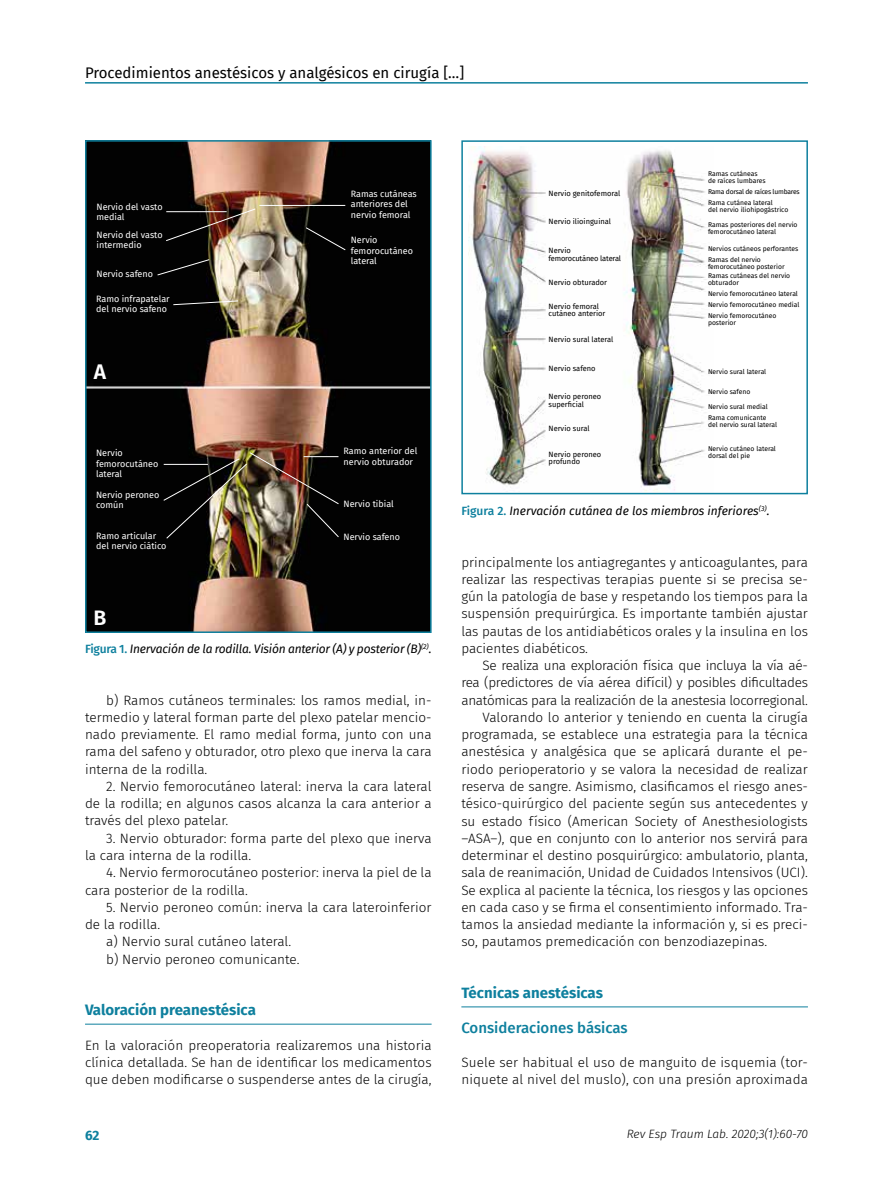
<style>
.page{position:relative;width:893px;height:1191px;background:#fff}
.page>*{position:absolute;margin:0;border:0;box-sizing:border-box;transform-origin:0 0}
.t1{font:600 21px "Fira Sans";color:#fff}
.t2{font:15px "Fira Sans";color:#000}
.t3{font:700 15px "Fira Sans";color:#0e809e}
.t4{font:500 15px "Fira Sans";color:#0e809e}
.t5{font:300 13.5px/17.2px "Fira Sans";color:#000;text-align:justify}
.t6{font:300 13.5px "Fira Sans";letter-spacing:-.02em;color:#000}
.t7{font:700 13.5px "Fira Sans";color:#0e809e}
.t8{font:italic 12px "Fira Sans";letter-spacing:-.015em;color:#000}
.t9{font:italic 300 12px "Fira Sans";letter-spacing:-.005em;color:#000}
.t10{font:9px/10.5px "Fira Sans";color:#fff}
.t11{font:7.5px/7.5px "Fira Sans";color:#000}
.t12{font:7.5px/7.5px "Fira Sans";letter-spacing:-.02em;color:#000}
.t13{font:6.75px/11.1px "Fira Sans";color:#000}
.t14{font:6.75px/11.1px "Fira Sans";letter-spacing:-.03em;color:#000}
.s1{font-weight:500;font-style:normal;color:#0e809e}
</style>
<div class="page">
<hr style="left:85px;top:82px;width:723px;height:2px;background:#0e809e">
<hr style="left:85px;top:1023px;width:347px;height:1px;background:#0e809e">
<hr style="left:461px;top:1006px;width:347px;height:1px;background:#0e809e">
<img style="left:468px;top:147px;width:242px;height:344px">
<div style="left:461px;top:140px;width:347px;height:354px;border:2px solid #0e809e"></div>
<img style="left:88px;top:143px;width:341px;height:487px">
<div style="left:85px;top:140px;width:347px;height:493px;border:2px solid #0e809e"></div>
<hr style="left:259px;top:205px;width:86px;height:1px;background:#fff">
<svg style="left:305px;top:227px;width:41px;height:24px"></svg>
<img style="left:165px;top:208px;width:91px;height:34px">
<svg style="left:157px;top:259px;width:53px;height:17px"></svg>
<svg style="left:173px;top:300px;width:66px;height:5px"></svg>
<img style="left:163px;top:452px;width:177px;height:87px">
<p class="t2" style="left:85px;top:61px;width:381px">Procedimientos anestésicos y analgésicos en cirugía […]</p>
<p class="t10" style="left:97px;top:201px;width:68px">Nervio del vasto medial</p>
<p class="t10" style="left:97px;top:229px;width:68px">Nervio del vasto intermedio</p>
<p class="t10" style="left:97px;top:268px;width:58px">Nervio safeno</p>
<p class="t10" style="left:96px;top:293px;width:75px">Ramo infrapatelar del nervio safeno</p>
<h1 class="t1" style="left:94px;top:354px;width:14px">A</h1>
<p class="t10" style="left:96px;top:447px;width:64px">Nervio femorocutáneo lateral</p>
<p class="t10" style="left:96px;top:489px;width:65px">Nervio peroneo común</p>
<p class="t10" style="left:96px;top:530px;width:72px">Ramo articular del nervio ciático</p>
<h1 class="t1" style="left:93px;top:600px;width:14px">B</h1>
<p class="t10" style="left:351px;top:188px;width:67px">Ramas cutáneas anteriores del nervio femoral</p>
<p class="t10" style="left:351px;top:235px;width:64px">Nervio femorocutáneo lateral</p>
<p class="t10" style="left:344px;top:446px;width:75px">Ramo anterior del nervio obturador</p>
<p class="t10" style="left:344px;top:498px;width:52px">Nervio tibial</p>
<p class="t10" style="left:344px;top:531px;width:58px">Nervio safeno</p>
<p class="t8" style="left:85px;top:639px;width:348px"><span class="s1">Figura 1.</span> Inervación de la rodilla. Visión anterior (A) y posterior (B)<sup>(2)</sup>.</p>
<p class="t5" style="left:85px;top:691px;width:348px;text-indent:21px">b) Ramos cutáneos terminales: los ramos medial, in&shy;termedio y lateral forman parte del plexo patelar mencio&shy;nado previamente. El ramo medial forma, junto con una rama del safeno y obturador, otro plexo que inerva la cara interna de la rodilla.</p>
<p class="t5" style="left:85px;top:777px;width:348px;text-indent:21px">2. Nervio femorocutáneo lateral: inerva la cara lateral de la rodilla; en algunos casos alcanza la cara anterior a través del plexo patelar.</p>
<p class="t5" style="left:85px;top:829px;width:348px;text-indent:21px">3. Nervio obturador: forma parte del plexo que inerva la cara interna de la rodilla.</p>
<p class="t5" style="left:85px;top:864px;width:348px;text-indent:21px">4. Nervio fermorocutáneo posterior: inerva la piel de la cara posterior de la rodilla.</p>
<p class="t5" style="left:106px;top:898px;width:327px">5. Nervio peroneo común: inerva la cara lateroinferior</p>
<p class="t5" style="left:85px;top:915px;width:77px">de la rodilla.</p>
<p class="t5" style="left:106px;top:933px;width:186px">a) Nervio sural cutáneo lateral.</p>
<p class="t5" style="left:106px;top:950px;width:195px">b) Nervio peroneo comunicante.</p>
<p class="t3" style="left:85px;top:997px;width:172px">Valoración preanestésica</p>
<p class="t5" style="left:85px;top:1036px;width:348px">En la valoración preoperatoria realizaremos una historia clínica detallada. Se han de identificar los medicamentos que deben modificarse o suspenderse antes de la cirugía,</p>
<p class="t11" style="left:549px;top:189px;width:73px">Nervio genitofemoral</p>
<p class="t11" style="left:549px;top:218px;width:64px">Nervio ilioinguinal</p>
<p class="t12" style="left:549px;top:247px;width:74px">Nervio femorocutáneo lateral</p>
<p class="t11" style="left:549px;top:279px;width:60px">Nervio obturador</p>
<p class="t11" style="left:549px;top:302px;width:58px">Nervio femoral cutáneo anterior</p>
<p class="t11" style="left:549px;top:335px;width:66px">Nervio sural lateral</p>
<p class="t11" style="left:549px;top:364px;width:49px">Nervio safeno</p>
<p class="t11" style="left:549px;top:393px;width:54px">Nervio peroneo superficial</p>
<p class="t11" style="left:549px;top:425px;width:42px">Nervio sural</p>
<p class="t11" style="left:549px;top:450px;width:54px">Nervio peroneo profundo</p>
<p class="t13" style="left:708px;top:170px;width:59px;line-height:6.8px">Ramas cutáneas de raíces lumbares</p>
<p class="t14" style="left:708px;top:186px;width:93px">Rama dorsal de raíces lumbares<br>Rama cutánea lateral</p>
<p class="t13" style="left:708px;top:203px;width:82px">del nervio iliohipogástrico</p>
<p class="t13" style="left:708px;top:221px;width:91px;line-height:6.8px">Ramas posteriores del nervio femorocutáneo lateral</p>
<p class="t13" style="left:708px;top:243px;width:92px">Nervios cutáneos perforantes<br>Ramas del nervio</p>
<p class="t13" style="left:708px;top:262px;width:84px;line-height:9px">femorocutáneo posterior<br>Ramas cutáneas del nervio</p>
<p class="t13" style="left:708px;top:277px;width:93px">obturador<br>Nervio femorocutáneo lateral<br>Nervio femorocutáneo medial<br>Nervio femorocutáneo</p>
<p class="t13" style="left:708px;top:317px;width:30px">posterior</p>
<p class="t13" style="left:708px;top:366px;width:60px">Nervio sural lateral</p>
<p class="t13" style="left:708px;top:386px;width:44px">Nervio safeno</p>
<p class="t13" style="left:708px;top:401px;width:61px">Nervio sural medial<br>Rama comunicante</p>
<p class="t13" style="left:708px;top:419px;width:71px">del nervio sural lateral</p>
<p class="t13" style="left:708px;top:445px;width:69px;line-height:6.8px">Nervio cutáneo lateral dorsal del pie</p>
<p class="t8" style="left:461px;top:501px;width:310px"><span class="s1">Figura 2.</span> Inervación cutánea de los miembros inferiores<sup>(3)</sup>.</p>
<p class="t5" style="left:461px;top:553px;width:348px">principalmente los antiagregantes y anticoagulantes, para realizar las respectivas terapias puente si se precisa se&shy;gún la patología de base y respetando los tiempos para la suspensión prequirúrgica. Es importante también ajustar las pautas de los antidiabéticos orales y la insulina en los pacientes diabéticos.</p>
<p class="t6" style="left:483px;top:656px;width:327px">Se realiza una exploración física que incluya la vía aé-</p>
<p class="t6" style="left:461px;top:673px;width:348px">rea (predictores de vía aérea difícil) y posibles dificultades</p>
<p class="t6" style="left:461px;top:690px;width:348px">anatómicas para la realización de la anestesia locorregional.</p>
<p class="t5" style="left:483px;top:708px;width:327px">Valorando lo anterior y teniendo en cuenta la cirugía</p>
<p class="t5" style="left:461px;top:726px;width:348px">programada, se establece una estrategia para la técnica</p>
<p class="t5" style="left:461px;top:743px;width:348px">anestésica y analgésica que se aplicará durante el pe-</p>
<p class="t5" style="left:461px;top:760px;width:348px">riodo perioperatorio y se valora la necesidad de realizar</p>
<p class="t5" style="left:461px;top:777px;width:348px">reserva de sangre. Asimismo, clasificamos el riesgo anes-</p>
<p class="t5" style="left:461px;top:795px;width:348px">tésico-quirúrgico del paciente según sus antecedentes y</p>
<p class="t5" style="left:461px;top:812px;width:348px">su estado físico (American Society of Anesthesiologists</p>
<p class="t5" style="left:461px;top:829px;width:348px">–ASA–), que en conjunto con lo anterior nos servirá para</p>
<p class="t5" style="left:461px;top:846px;width:348px">determinar el destino posquirúrgico: ambulatorio, planta,</p>
<p class="t5" style="left:461px;top:864px;width:348px">sala de reanimación, Unidad de Cuidados Intensivos (UCI).</p>
<p class="t5" style="left:461px;top:881px;width:348px">Se explica al paciente la técnica, los riesgos y las opciones</p>
<p class="t5" style="left:461px;top:898px;width:348px">en cada caso y se firma el consentimiento informado. Tra-</p>
<p class="t5" style="left:461px;top:915px;width:348px">tamos la ansiedad mediante la información y, si es preci-</p>
<p class="t5" style="left:461px;top:933px;width:307px">so, pautamos premedicación con benzodiazepinas.</p>
<p class="t3" style="left:461px;top:980px;width:143px">Técnicas anestésicas</p>
<p class="t4" style="left:461px;top:1015px;width:168px">Consideraciones básicas</p>
<p class="t5" style="left:461px;top:1053px;width:348px">Suele ser habitual el uso de manguito de isquemia (tor&shy;niquete al nivel del muslo), con una presión aproximada</p>
<p class="t7" style="left:85px;top:1123px;width:16px">62</p>
<p class="t9" style="left:627px;top:1125px;width:183px">Rev Esp Traum Lab. 2020;3(1):60-70</p>
</div>
